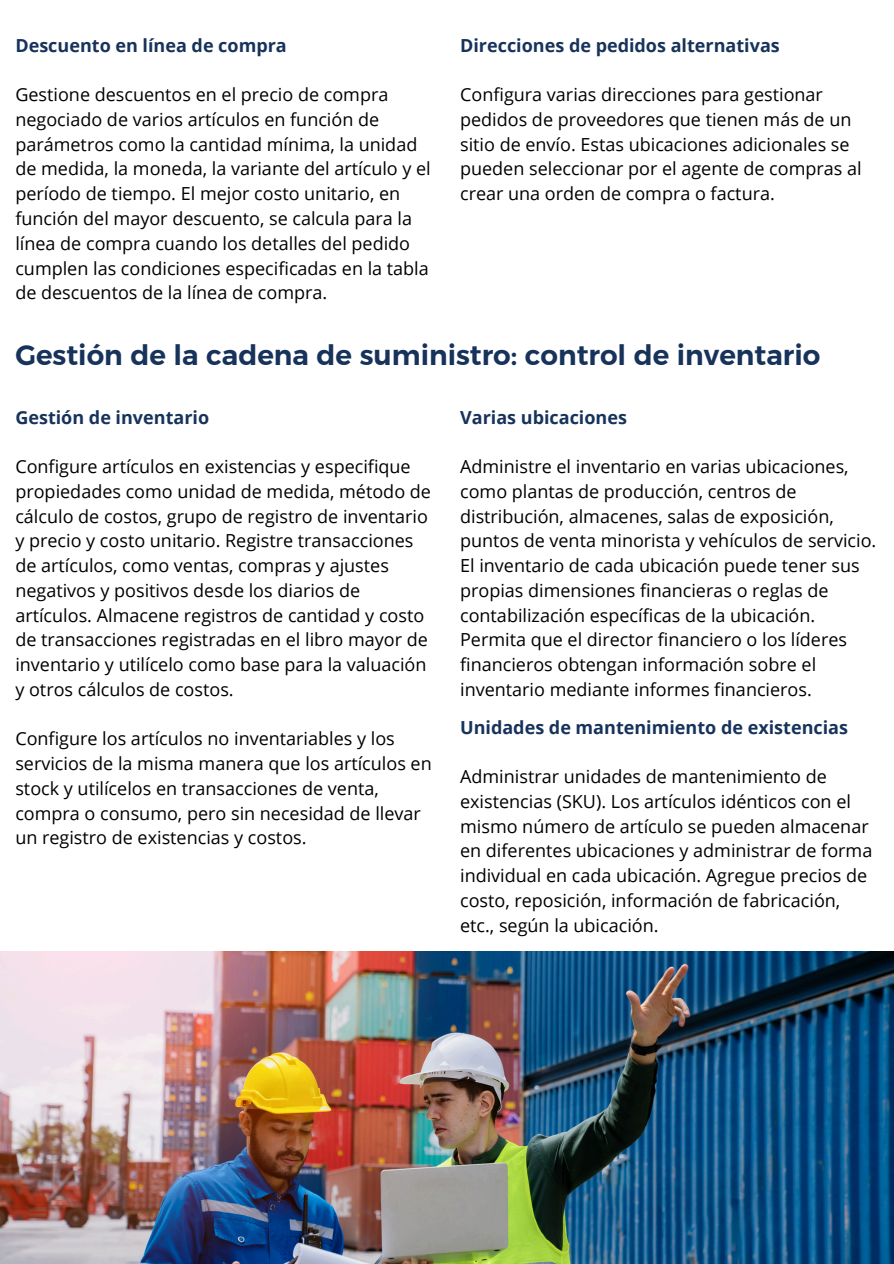
<style>
.page{position:relative;width:894px;height:1264px;background:#fff}
.page>*{position:absolute;margin:0;border:0;box-sizing:border-box;transform-origin:0 0}
.t1{font:700 27.75px "Kief Montaser Semi";color:#17335b}
.t2{font:18px/24.8px "Open Sans";color:#000}
.t3{font:700 18px "Open Sans";color:#17335b}
</style>
<div class="page">
<img style="left:0;top:951px;width:893px;height:312px">
<h2 class="t3" style="left:15px;top:32px;width:273px">Descuento en línea de compra</h2>
<p class="t2" style="left:15px;top:82px;width:417px">Gestione descuentos en el precio de compra negociado de varios artículos en función de parámetros como la cantidad mínima, la unidad de medida, la moneda, la variante del artículo y el período de tiempo. El mejor costo unitario, en función del mayor descuento, se calcula para la línea de compra cuando los detalles del pedido cumplen las condiciones especificadas en la tabla de descuentos de la línea de compra.</p>
<h1 class="t3" style="left:460px;top:32px;width:321px">Direcciones de pedidos alternativas</h1>
<h2 class="t2" style="left:460px;top:82px;width:403px">Configura varias direcciones para gestionar pedidos de proveedores que tienen más de un sitio de envío. Estas ubicaciones adicionales se pueden seleccionar por el agente de compras al crear una orden de compra o factura.</h2>
<p class="t1" style="left:15px;top:338px;width:806px">Gestión de la cadena de suministro: control de inventario</p>
<p class="t3" style="left:15px;top:404px;width:195px">Gestión de inventario</p>
<p class="t2" style="left:15px;top:453px;width:417px">Configure artículos en existencias y especifique propiedades como unidad de medida, método de cálculo de costos, grupo de registro de inventario y precio y costo unitario. Registre transacciones de artículos, como ventas, compras y ajustes negativos y positivos desde los diarios de artículos. Almacene registros de cantidad y costo de transacciones registradas en el libro mayor de inventario y utilícelo como base para la valuación y otros cálculos de costos.</p>
<h2 class="t2" style="left:15px;top:726px;width:418px">Configure los artículos no inventariables y los servicios de la misma manera que los artículos en stock y utilícelos en transacciones de venta, compra o consumo, pero sin necesidad de llevar un registro de existencias y costos.</h2>
<p class="t3" style="left:460px;top:404px;width:168px">Varias ubicaciones</p>
<h2 class="t2" style="left:460px;top:453px;width:417px">Administre el inventario en varias ubicaciones, como plantas de producción, centros de distribución, almacenes, salas de exposición, puntos de venta minorista y vehículos de servicio.<br>El inventario de cada ubicación puede tener sus propias dimensiones financieras o reglas de contabilización específicas de la ubicación.<br>Permita que el director financiero o los líderes financieros obtengan información sobre el inventario mediante informes financieros.</h2>
<p class="t3" style="left:460px;top:714px;width:389px">Unidades de mantenimiento de existencias</p>
<p class="t2" style="left:460px;top:763px;width:413px">Administrar unidades de mantenimiento de existencias (SKU). Los artículos idénticos con el mismo número de artículo se pueden almacenar en diferentes ubicaciones y administrar de forma individual en cada ubicación. Agregue precios de costo, reposición, información de fabricación, etc., según la ubicación.</p>
</div>
